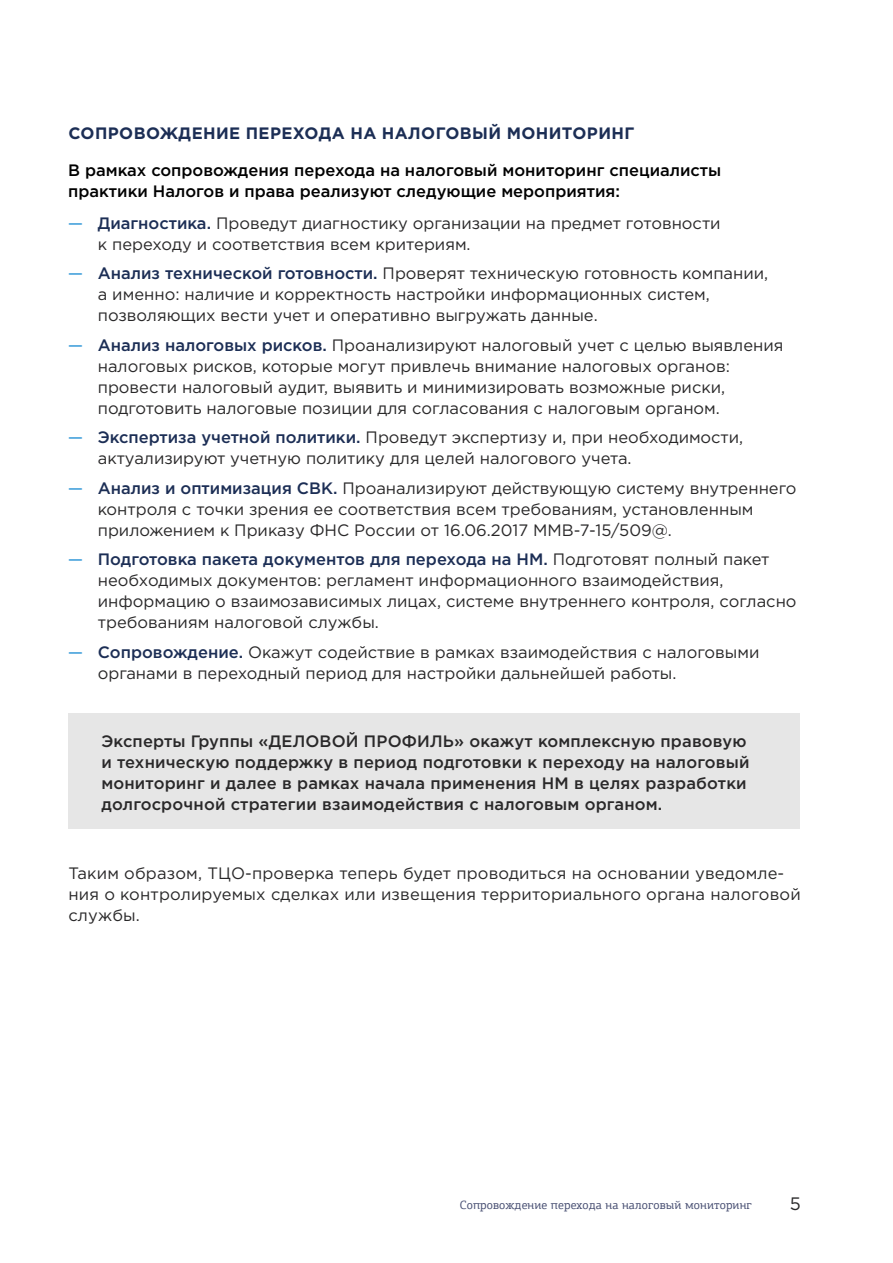
<style>
.page{position:relative;width:893px;height:1263px;background:#fff}
.page>*{position:absolute;margin:0;border:0;box-sizing:border-box;transform-origin:0 0}
.t1{font:18px "Gotham Pro";color:#292829}
.t2{font:16.5px/21px "Gotham Pro";color:#292829}
.t3{font:500 16.5px/21px "Gotham Pro";letter-spacing:.01em;color:#292829}
.t4{font:500 16.5px/21px "Gotham Pro";color:#000}
.t5{font:700 16.5px "Gotham Pro";letter-spacing:.025em;color:#1c2e55}
.t6{font:12px "PF Agora Slab Pro";letter-spacing:.01em;color:#4a5174}
.s1{font-weight:500;color:#5eaee0}
.s2{font-weight:500;color:#1c2e55}
</style>
<div class="page">
<div style="left:69px;top:714px;width:731px;height:115px;background:#e6e6e6"></div>
<p class="t5" style="left:68px;top:124px;width:567px">СОПРОВОЖДЕНИЕ ПЕРЕХОДА НА НАЛОГОВЫЙ МОНИТОРИНГ</p>
<p class="t4" style="left:68px;top:159px;width:655px">В рамках сопровождения перехода на налоговый мониторинг специалисты практики Налогов и права реализуют следующие мероприятия:</p>
<p class="t2" style="left:98px;top:212px;width:624px;text-indent:-30px"><span class="s1">—</span> <span class="s2">Диагностика.</span> Проведут диагностику организации на предмет готовности к переходу и соответствия всем критериям.</p>
<p class="t2" style="left:98px;top:263px;width:672px;text-indent:-30px"><span class="s1">—</span> <span class="s2">Анализ технической готовности.</span> Проверят техническую готовность компании, а именно: наличие и корректность настройки информационных систем, позволяющих вести учет и оперативно выгружать данные.</p>
<p class="t2" style="left:98px;top:334px;width:687px;text-indent:-30px"><span class="s1">—</span> <span class="s2">Анализ налоговых рисков.</span> Проанализируют налоговый учет с целью выявления налоговых рисков, которые могут привлечь внимание налоговых органов: провести налоговый аудит, выявить и минимизировать возможные риски, подготовить налоговые позиции для согласования с налоговым органом.</p>
<p class="t2" style="left:98px;top:427px;width:647px;text-indent:-30px"><span class="s1">—</span> <span class="s2">Экспертиза учетной политики.</span> Проведут экспертизу и, при необходимости, актуализируют учетную политику для целей налогового учета.</p>
<p class="t2" style="left:98px;top:477px;width:700px;text-indent:-30px"><span class="s1">—</span> <span class="s2">Анализ и оптимизация СВК.</span> Проанализируют действующую систему внутреннего контроля с точки зрения ее соответствия всем требованиям, установленным приложением к Приказу ФНС России от 16.06.2017 ММВ-7-15/509@.</p>
<p class="t2" style="left:98px;top:549px;width:700px;text-indent:-30px"><span class="s1">—</span> <span class="s2">Подготовка пакета документов для перехода на НМ.</span> Подготовят полный пакет необходимых документов: регламент информационного взаимодействия, информацию о взаимозависимых лицах, системе внутреннего контроля, согласно требованиям налоговой службы.</p>
<p class="t2" style="left:98px;top:641px;width:663px;text-indent:-30px"><span class="s1">—</span> <span class="s2">Сопровождение.</span> Окажут содействие в рамках взаимодействия с налоговыми органами в переходный период для настройки дальнейшей работы.</p>
<p class="t3" style="left:101px;top:730px;width:650px">Эксперты Группы «ДЕЛОВОЙ ПРОФИЛЬ» окажут комплексную правовую и техническую поддержку в период подготовки к переходу на налоговый мониторинг и далее в рамках начала применения НМ в целях разработки долгосрочной стратегии взаимодействия с налоговым органом.</p>
<p class="t2" style="left:68px;top:862px;width:734px">Таким образом, ТЦО-проверка теперь будет проводиться на основании уведомле&shy;ния о контролируемых сделках или извещения территориального органа налоговой службы.</p>
<p class="t6" style="left:460px;top:1198px;width:293px">Сопровождение перехода на налоговый мониторинг</p>
<p class="t1" style="left:790px;top:1194px;width:13px">5</p>
</div>
